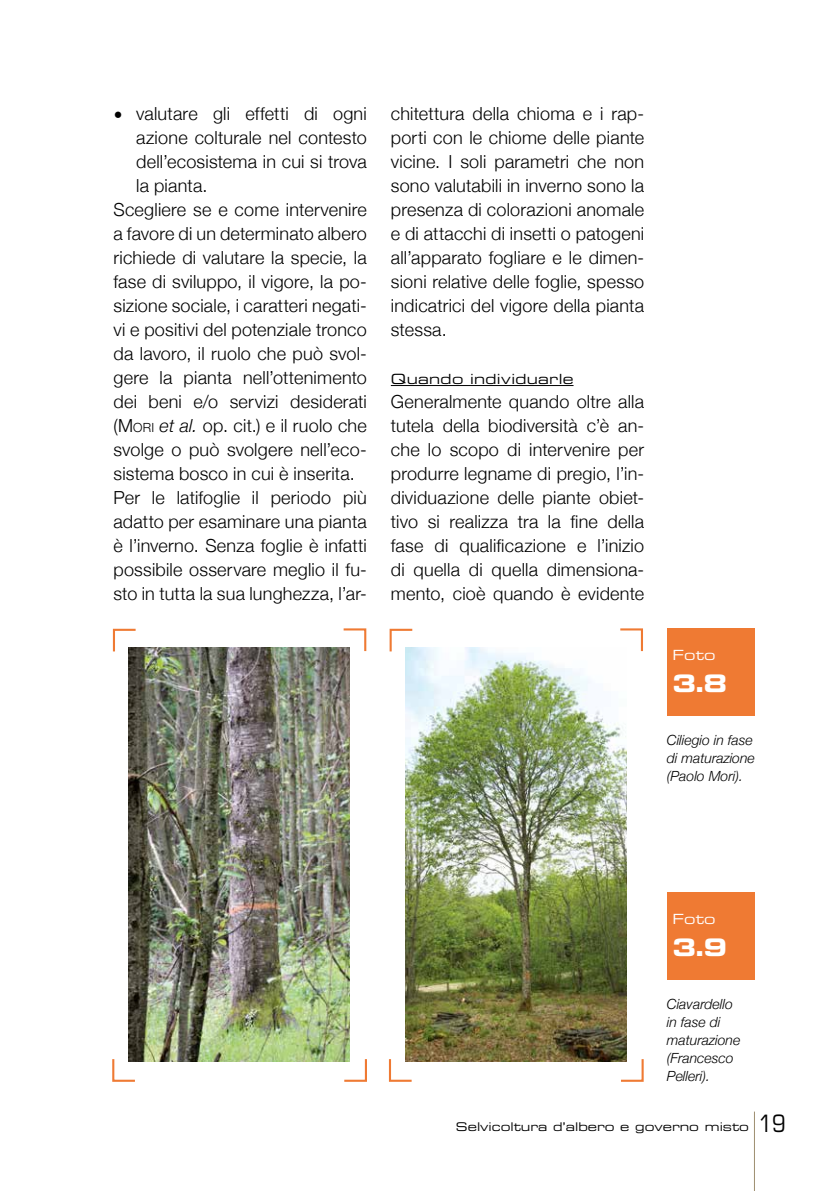
<style>
.page{position:relative;width:840px;height:1191px;background:#fff}
.page>*{position:absolute;margin:0;border:0;box-sizing:border-box;transform-origin:0 0}
.t1{font:24px "Eurostile LT Std Bold Ex 2";color:#fff}
.t2{font:300 18px/24px "Helvetica Neue";letter-spacing:.01em;color:#000;text-align:justify}
.t3{font:italic 300 14px/18px "Helvetica Neue";color:#000}
.t4{font:14px "Eurostile LT Std Ex 2";letter-spacing:.025em;color:#000}
.t5{font:14px "Eurostile LT Std Ex 2";color:#fff}
.t6{font:12px "Eurostile LT Std Ex 2";color:#000}
.s1{font-family:"Minion Pro";font-weight:400;font-size:24px}
.s2{font-style:inherit}
.s3{font-size:12.6px}
.s4{font-style:italic}
.s5{font-family:"Eurostile LT Std";font-stretch:condensed;font-size:24px}
</style>
<div class="page">
<hr style="left:753px;top:1111px;width:1px;height:80px;background:#9e8e70">
<hr style="left:390px;top:385px;width:183px;height:1px;background:#000">
<img style="left:128px;top:647px;width:221px;height:414px">
<img style="left:405px;top:647px;width:221px;height:414px">
<svg style="left:112px;top:628px;width:25px;height:24px"></svg>
<svg style="left:389px;top:628px;width:24px;height:24px"></svg>
<svg style="left:112px;top:1058px;width:24px;height:24px"></svg>
<svg style="left:388px;top:1058px;width:24px;height:24px"></svg>
<svg style="left:342px;top:628px;width:25px;height:24px"></svg>
<svg style="left:619px;top:628px;width:24px;height:24px"></svg>
<svg style="left:343px;top:1058px;width:24px;height:24px"></svg>
<svg style="left:619px;top:1058px;width:25px;height:24px"></svg>
<div style="left:666px;top:891px;width:88px;height:88px;background:#ef7a33"></div>
<div style="left:666px;top:628px;width:88px;height:88px;background:#ef7a33"></div>
<p class="t2" style="left:113px;top:101px;width:255px"><span class="s1">•</span> valutare gli effetti di ogni</p>
<p class="t2" style="left:136px;top:125px;width:232px">azione colturale nel contesto</p>
<p class="t2" style="left:136px;top:149px;width:232px">dell’ecosistema in cui si trova</p>
<p class="t2" style="left:136px;top:173px;width:73px">la pianta.</p>
<p class="t2" style="left:113px;top:197px;width:255px">Scegliere se e come intervenire</p>
<p class="t2" style="left:113px;top:221px;width:255px">a favore di un determinato albero</p>
<p class="t2" style="left:113px;top:245px;width:255px">richiede di valutare la specie, la</p>
<p class="t2" style="left:113px;top:269px;width:255px">fase di sviluppo, il vigore, la po-</p>
<p class="t2" style="left:113px;top:293px;width:255px">sizione sociale, i caratteri negati-</p>
<p class="t2" style="left:113px;top:317px;width:255px">vi e positivi del potenziale tronco</p>
<p class="t2" style="left:113px;top:341px;width:255px">da lavoro, il ruolo che può svol-</p>
<p class="t2" style="left:113px;top:365px;width:255px">gere la pianta nell’ottenimento</p>
<p class="t2" style="left:113px;top:389px;width:255px">dei beni e/o servizi desiderati</p>
<p class="t2" style="left:113px;top:413px;width:255px">(<span class="s2">M</span> <span class="s3">ori</span> <span class="s4">et al.</span> op. cit.) e il ruolo che</p>
<p class="t2" style="left:113px;top:437px;width:255px">svolge o può svolgere nell’eco-</p>
<p class="t2" style="left:113px;top:461px;width:243px">sistema bosco in cui è inserita.</p>
<p class="t2" style="left:113px;top:485px;width:255px">Per le latifoglie il periodo più</p>
<p class="t2" style="left:113px;top:509px;width:255px">adatto per esaminare una pianta</p>
<p class="t2" style="left:113px;top:533px;width:255px">è l’inverno. Senza foglie è infatti</p>
<p class="t2" style="left:113px;top:557px;width:255px">possibile osservare meglio il fu-</p>
<p class="t2" style="left:113px;top:581px;width:255px">sto in tutta la sua lunghezza, l’ar-</p>
<p class="t2" style="left:390px;top:101px;width:255px">chitettura della chioma e i rap&shy;porti con le chiome delle piante vicine. I soli parametri che non sono valutabili in inverno sono la presenza di colorazioni anomale e di attacchi di insetti o patogeni all’apparato fogliare e le dimen&shy;sioni relative delle foglie, spesso indicatrici del vigore della pianta stessa.</p>
<p class="t4" style="left:390px;top:369px;width:184px">Quando individuarle</p>
<p class="t2" style="left:390px;top:389px;width:255px">Generalmente quando oltre alla tutela della biodiversità c’è an&shy;che lo scopo di intervenire per produrre legname di pregio, l’in&shy;dividuazione delle piante obiet&shy;tivo si realizza tra la fine della fase di qualificazione e l’inizio di quella di quella dimensiona&shy;mento, cioè quando è evidente</p>
<p class="t5" style="left:672px;top:645px;width:44px">Foto</p>
<h1 class="t1" style="left:672px;top:667px;width:56px">3.8</h1>
<p class="t3" style="left:666px;top:731px;width:89px">Ciliegio in fase di maturazione (Paolo Mori).</p>
<p class="t5" style="left:672px;top:909px;width:44px">Foto</p>
<h1 class="t1" style="left:672px;top:930px;width:56px">3.9</h1>
<p class="t3" style="left:666px;top:994px;width:75px">Ciavardello in fase di maturazione (Francesco<br>Pelleri).</p>
<p class="t6" style="left:455px;top:1118px;width:331px">Selvicoltura d’albero e governo misto <span class="s5">19</span></p>
</div>
